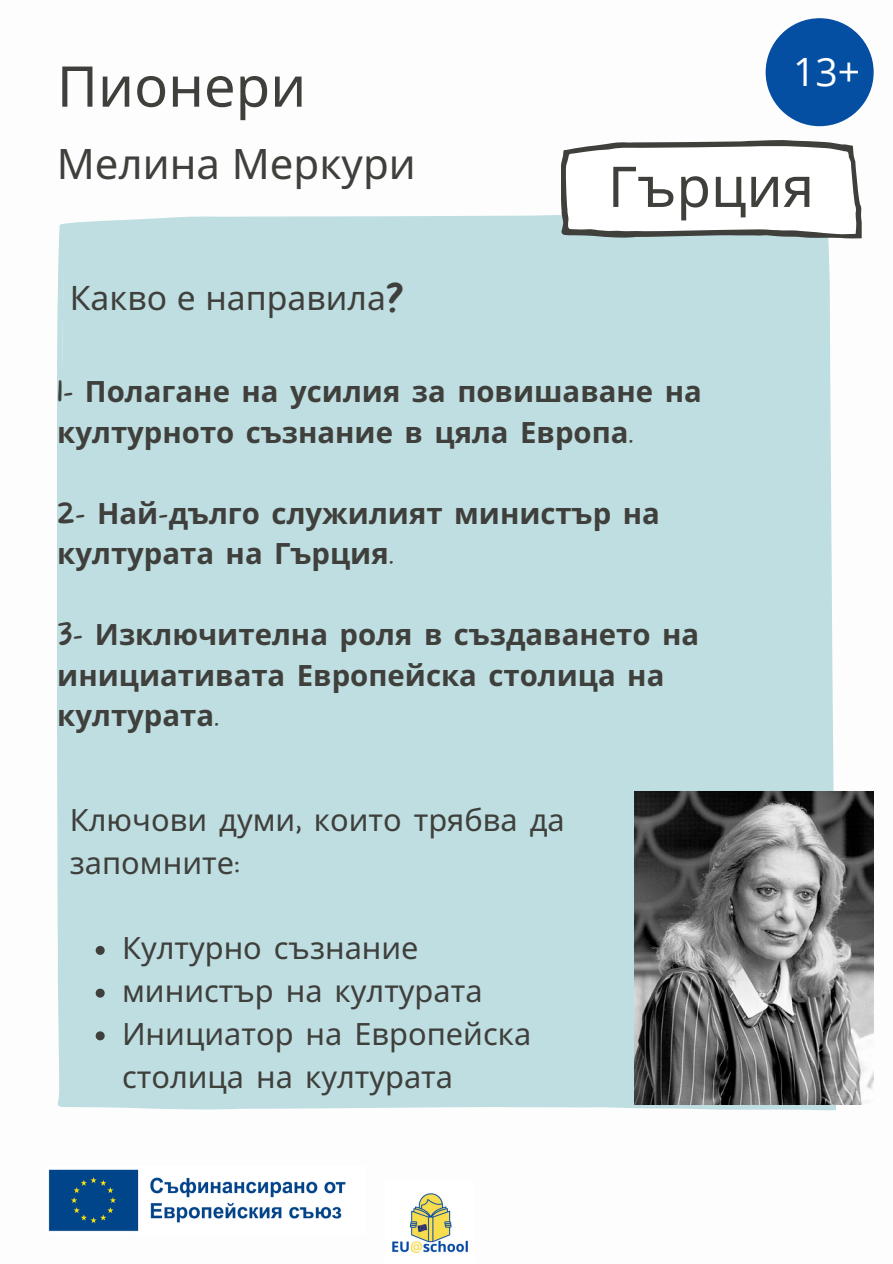
<style>
.page{position:relative;width:893px;height:1264px;background:#fff}
.page>*{position:absolute;margin:0;border:0;box-sizing:border-box;transform-origin:0 0}
.t1{font:56.25px "Noto Sans";color:#3f3f3c}
.t2{font:42px "Noto Sans";color:#3f3f3c}
.t3{font:39px "Open Sans";color:#fff}
.t4{font:33.75px "Noto Sans";color:#3f3f3c}
.t5{font:30.75px/42.8px "Noto Sans";color:#3f3f3c}
.t6{font:700 29.25px/40.5px "Noto Sans";color:#3f3f3c}
.s1{font-family:"More Sugar"}
.s2{font-family:"More Sugar";font-weight:100}
</style>
<div class="page">
<div style="left:57px;top:215px;width:778px;height:895px;background:#bfdee1"></div>
<svg style="left:560px;top:140px;width:301px;height:99px"></svg>
<img style="left:392px;top:1193px;width:76px;height:61px">
<div style="left:765px;top:18px;width:108px;height:108px;background:#054fa3;border-radius:50%"></div>
<img style="left:634px;top:791px;width:239px;height:313px">
<svg style="left:96px;top:945px;width:9px;height:9px"></svg>
<svg style="left:96px;top:988px;width:9px;height:9px"></svg>
<svg style="left:96px;top:1031px;width:9px;height:9px"></svg>
<img style="left:48px;top:1169px;width:298px;height:63px">
<p class="t1" style="left:57px;top:47px;width:251px">Пионери</p>
<p class="t2" style="left:57px;top:134px;width:360px">Мелина Меркури</p>
<p class="t4" style="left:70px;top:273px;width:336px">Какво е направила<span class="s1">?</span></p>
<p class="t3" style="left:793px;top:44px;width:68px">13+</p>
<p class="t1" style="left:607px;top:147px;width:208px">Гърция</p>
<p class="t6" style="left:57px;top:370px;width:646px"><span class="s2">1-</span> Полагане на усилия за повишаване на културното съзнание в цяла Европа<span class="s2">.</span></p>
<p class="t6" style="left:57px;top:492px;width:604px"><span class="s2">2-</span> Най<span class="s2">-</span>дълго служилият министър на културата на Гърция<span class="s2">.</span></p>
<p class="t6" style="left:57px;top:613px;width:643px"><span class="s2">3-</span> Изключителна роля в създаването на инициативата Европейска столица на културата<span class="s2">.</span></p>
<p class="t5" style="left:70px;top:797px;width:496px">Ключови думи<span class="s2">,</span> които трябва да запомните<span class="s2">:</span></p>
<p class="t5" style="left:122px;top:926px;width:298px">Културно съзнание</p>
<p class="t5" style="left:122px;top:968px;width:362px">министър на културата</p>
<p class="t5" style="left:122px;top:1011px;width:410px">Инициатор на Европейска столица на културата</p>
</div>
